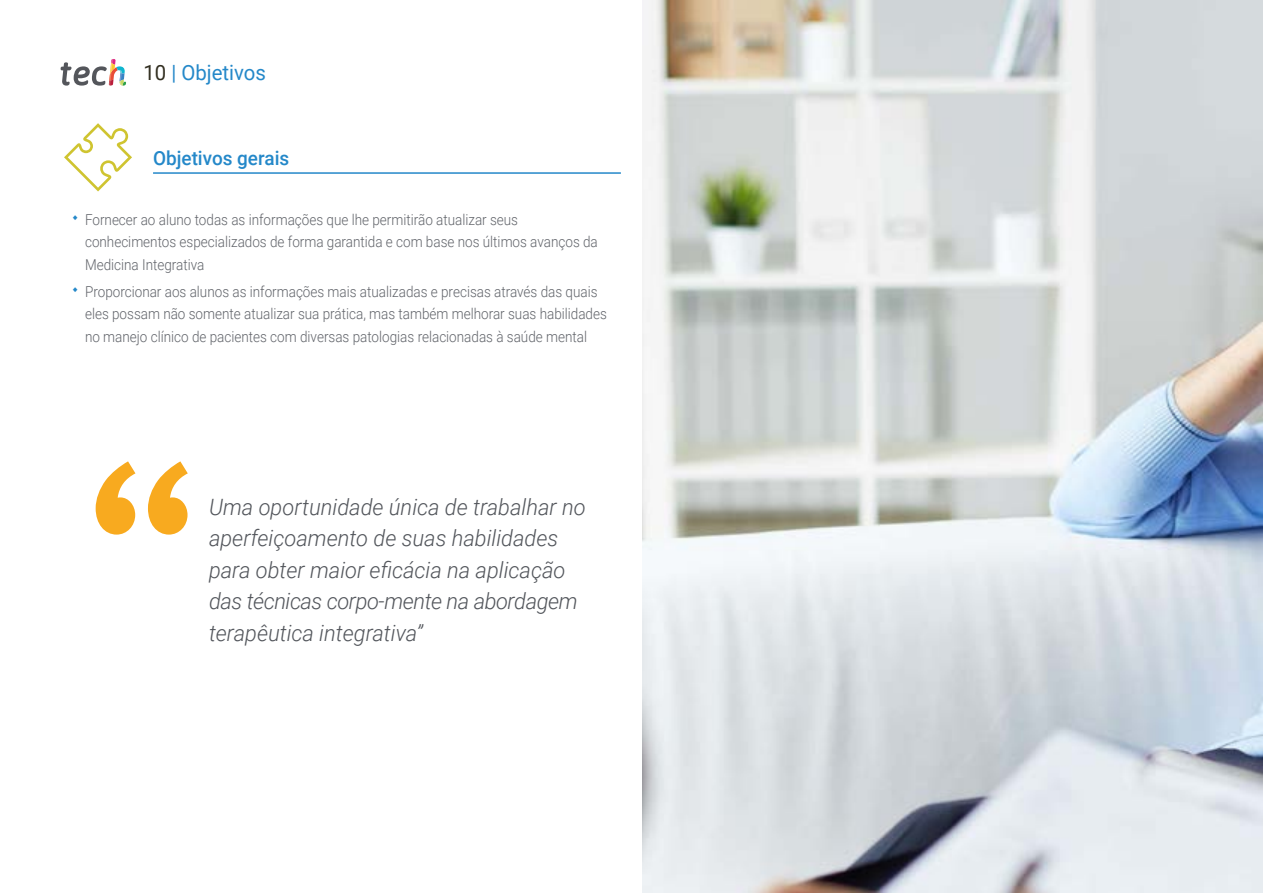
<style>
.page{position:relative;width:1263px;height:893px;background:#fff}
.page>*{position:absolute;margin:0;border:0;box-sizing:border-box;transform-origin:0 0}
.t1{font:italic 300 22.5px/31.5px "Roboto";color:#52555b}
.t2{font:21px "Roboto";color:#2488c9}
.t3{font:500 19.5px "Roboto";color:#2488c9}
.t4{font:300 15px/22.5px "Roboto";color:#61646a;scale:.9 1}
.s1{color:#312e20}
.s2{color:#2588c9}
</style>
<div class="page">
<hr style="left:153px;top:173px;width:468px;height:1px;background:#2488c9">
<svg style="left:64px;top:123px;width:68px;height:68px"></svg>
<img style="left:642px;top:0;width:621px;height:893px">
<svg style="left:61px;top:59px;width:65px;height:27px"></svg>
<svg style="left:96px;top:461px;width:92px;height:74px"></svg>
<h2 class="t2" style="left:144px;top:57px;width:124px"><span class="s1">10</span> <span class="s2">|</span> Objetivos</h2>
<h3 class="t3" style="left:153px;top:144px;width:138px">Objetivos gerais</h3>
<p class="t4" style="left:85px;top:208px;width:571px">Fornecer ao aluno todas as informações que lhe permitirão atualizar seus conhecimentos especializados de forma garantida e com base nos últimos avanços da<br>Medicina Integrativa</p>
<p class="t4" style="left:85px;top:280px;width:581px">Proporcionar aos alunos as informações mais atualizadas e precisas através das quais eles possam não somente atualizar sua prática, mas também melhorar suas habilidades no manejo clínico de pacientes com diversas patologias relacionadas à saúde mental</p>
<h1 class="t1" style="left:209px;top:490px;width:378px">Uma oportunidade única de trabalhar no aperfeiçoamento de suas habilidades para obter maior eficácia na aplicação das técnicas corpo-mente na abordagem terapêutica integrativa”</h1>
</div>
